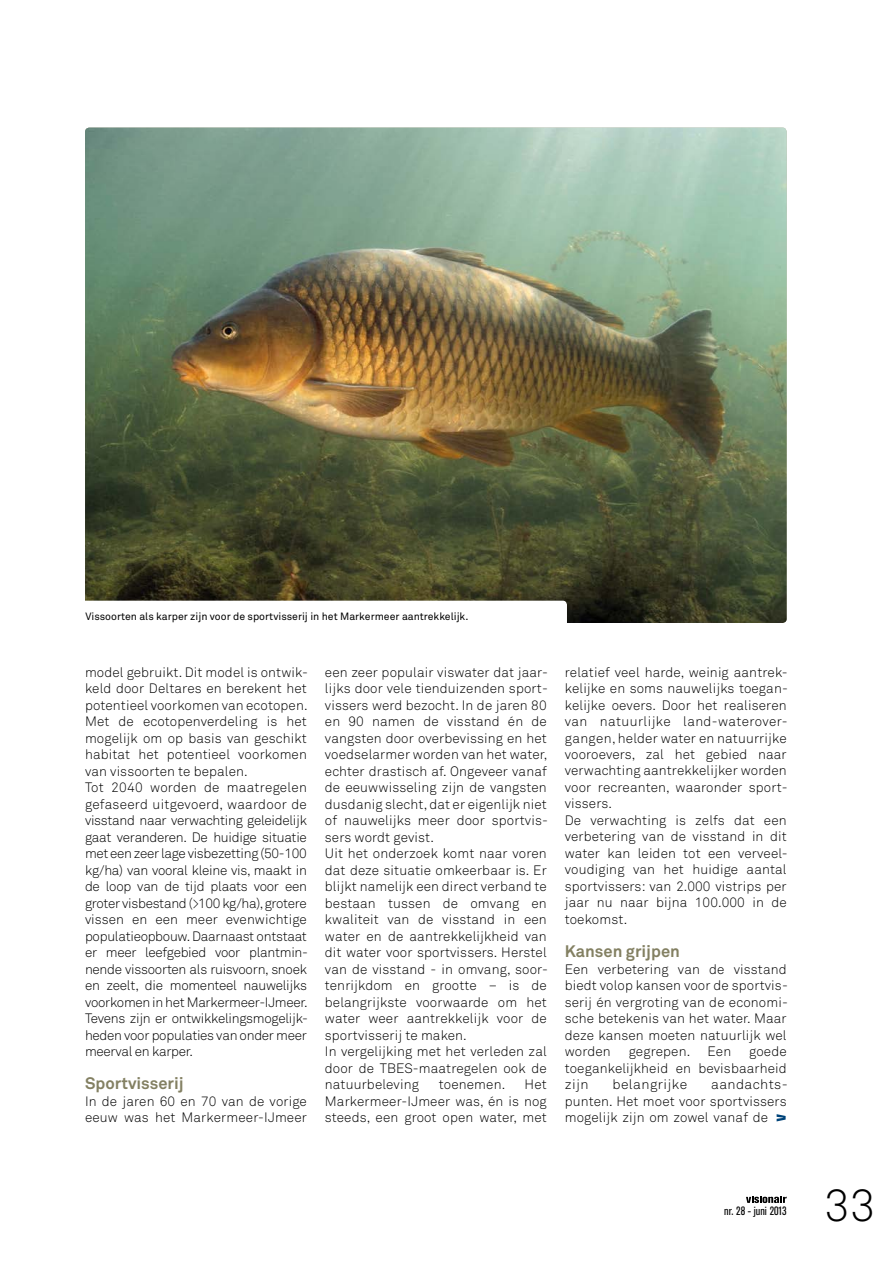
<style>
.page{position:relative;width:893px;height:1263px;background:#fff}
.page>*{position:absolute;margin:0;border:0;box-sizing:border-box;transform-origin:0 0}
.t1{font:300 45px "Akkurat";color:#000}
.t2{font:700 16.5px "Akkurat";color:#838062}
.t3{font:300 13.5px/16.5px "Akkurat";letter-spacing:.01em;color:#000;text-align:justify}
.t4{font:300 13.5px/16.5px "Akkurat";letter-spacing:-.02em;color:#000}
.t5{font:300 13.5px "Akkurat";letter-spacing:.03em;color:#000}
.t6{font:12px "Akzidenz Grotesk Condensed BQ";color:#000}
.t7{font:10.5px "Akkurat";color:#000}
</style>
<div class="page">
<svg style="left:746px;top:1197px;width:41px;height:6px"></svg>
<img style="left:85px;top:128px;width:702px;height:495px">
<svg style="left:85px;top:601px;width:482px;height:22px"></svg>
<svg style="left:777px;top:1114px;width:9px;height:7px"></svg>
<p class="t7" style="left:85px;top:610px;width:385px">Vissoorten als karper zijn voor de sportvisserij in het Markermeer aantrekkelijk.</p>
<p class="t4" style="left:85px;top:664px;width:225px">model gebruikt. Dit model is ontwik&shy;keld door Deltares en berekent het potentieel voorkomen van ecotopen.<br>Met de ecotopenverdeling is het mogelijk om op basis van geschikt habitat het potentieel voorkomen van vissoorten te bepalen.<br>Tot 2040 worden de maatregelen gefaseerd uitgevoerd, waardoor de visstand naar verwachting geleidelijk gaat veranderen. De huidige situatie met een zeer lage visbezetting (50-100 kg/ha) van vooral kleine vis, maakt in de loop van de tijd plaats voor een groter visbestand (&gt;100 kg/ha), grotere vissen en een meer evenwichtige populatieopbouw. Daarnaast ontstaat er meer leefgebied voor plantmin&shy;nende vissoorten als ruisvoorn, snoek en zeelt, die momenteel nauwelijks voorkomen in het Markermeer-IJmeer.<br>Tevens zijn er ontwikkelingsmogelijk&shy;heden voor populaties van onder meer meerval en karper.</p>
<p class="t2" style="left:85px;top:1073px;width:100px">Sportvisserij</p>
<p class="t3" style="left:85px;top:1093px;width:223px">In de jaren 60 en 70 van de vorige eeuw was het Markermeer-IJmeer</p>
<p class="t3" style="left:325px;top:664px;width:225px;text-align:left">een zeer populair viswater dat jaar&shy;lijks door vele tienduizenden sport&shy;vissers werd bezocht. In de jaren 80 en 90 namen de visstand én de vangsten door overbevissing en het voedselarmer worden van het water, echter drastisch af. Ongeveer vanaf de eeuwwisseling zijn de vangsten dusdanig slecht, dat er eigenlijk niet of nauwelijks meer door sportvis&shy;sers wordt gevist.<br>Uit het onderzoek komt naar voren dat deze situatie omkeerbaar is. Er blijkt namelijk een direct verband te bestaan tussen de omvang en kwaliteit van de visstand in een water en de aantrekkelijkheid van dit water voor sportvissers. Herstel van de visstand - in omvang, soor&shy;tenrijkdom en grootte – is de belangrijkste voorwaarde om het water weer aantrekkelijk voor de sportvisserij te maken.<br>In vergelijking met het verleden zal door de TBES-maatregelen ook de natuurbeleving</p>
<p class="t3" style="left:325px;top:1076px;width:223px;text-indent:200px">Het Markermeer-IJmeer was, én is nog steeds, een groot open water, met</p>
<p class="t3" style="left:439px;top:1076px;width:68px">toenemen.</p>
<p class="t3" style="left:565px;top:664px;width:225px;text-align:left">relatief veel harde, weinig aantrek&shy;kelijke en soms nauwelijks toegan&shy;kelijke oevers. Door het realiseren van natuurlijke land-waterover&shy;gangen, helder water en natuurrijke vooroevers, zal het gebied naar verwachting aantrekkelijker worden voor recreanten, waaronder sport&shy;vissers.<br>De verwachting is zelfs dat een verbetering van de visstand in dit water kan leiden tot een verveel&shy;voudiging van het huidige aantal sportvissers: van 2.000 vistrips per jaar nu naar bijna 100.000 in de toekomst.</p>
<p class="t2" style="left:565px;top:941px;width:117px">Kansen grijpen</p>
<p class="t3" style="left:565px;top:961px;width:225px">Een verbetering van de visstand biedt volop kansen voor de sportvis&shy;serij én vergroting van de economi&shy;sche betekenis van het water. Maar deze kansen moeten natuurlijk wel worden</p>
<p class="t3" style="left:565px;top:1043px;width:223px;text-indent:184px">goede toegankelijkheid en bevisbaarheid zijn</p>
<p class="t3" style="left:629px;top:1043px;width:63px">gegrepen.</p>
<p class="t3" style="left:708px;top:1043px;width:25px">Een</p>
<p class="t3" style="left:565px;top:1076px;width:225px;text-indent:146px">aandachts&shy;punten. Het moet voor sportvissers mogelijk zijn om zowel vanaf de</p>
<p class="t5" style="left:612px;top:1076px;width:76px">belangrijke</p>
<p class="t6" style="left:724px;top:1204px;width:64px">nr. 28 - juni 2013</p>
<h1 class="t1" style="left:825px;top:1179px;width:53px">33</h1>
</div>
